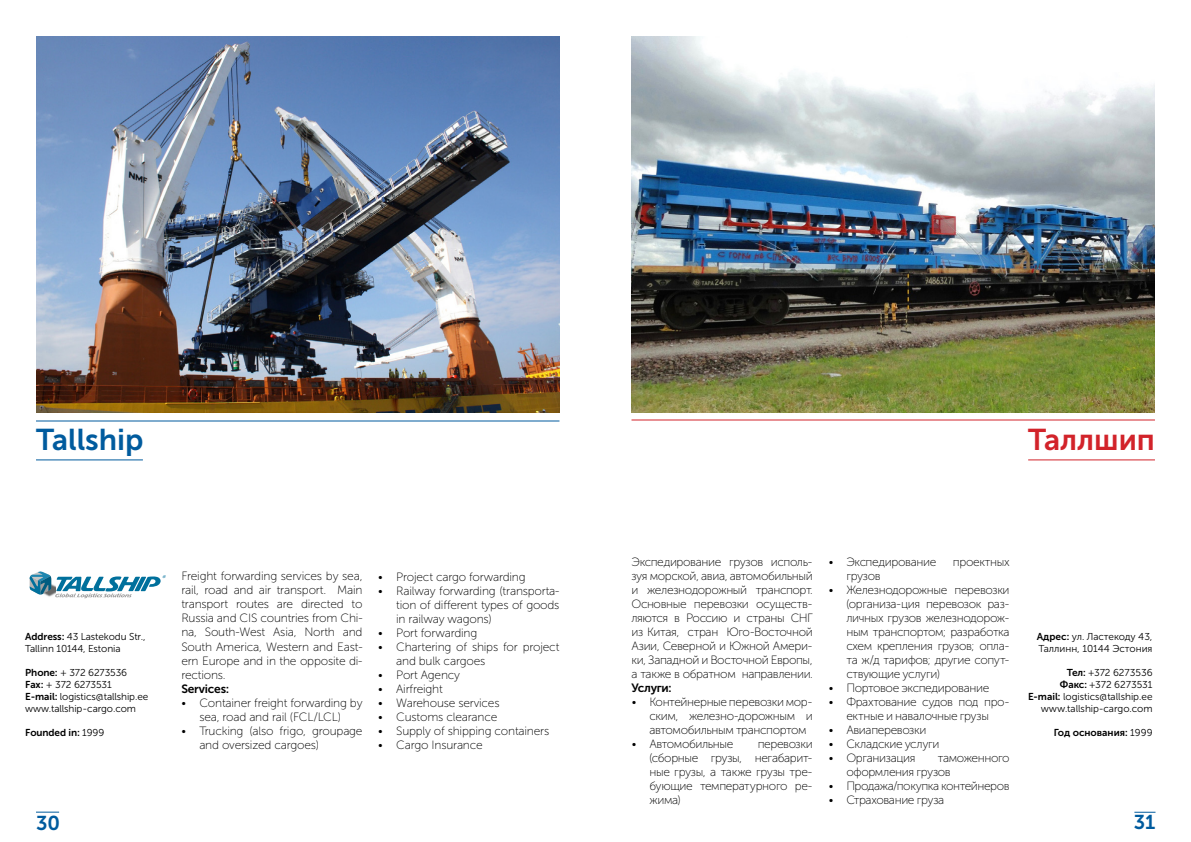
<style>
.page{position:relative;width:1191px;height:842px;background:#fff}
.page>*{position:absolute;margin:0;border:0;box-sizing:border-box;transform-origin:0 0}
.t1{font:30px "Museo Sans 700";color:#005b9e}
.t2{font:30px "Museo Sans Cyrl 700";color:#d2232a}
.t3{font:20px "Museo Sans 700";color:#005b9e}
.t4{font:12px/14px "Museo Sans Cyrl 100";letter-spacing:-.03em;color:#000;text-align:justify}
.t5{font:12px/14px "Museo Sans 100";letter-spacing:-.015em;color:#000;text-align:justify}
.t6{font:12px "Museo Sans 700";letter-spacing:-.015em;color:#000}
.t7{font:12px "Museo Sans Cyrl 700";letter-spacing:-.035em;color:#000}
.t8{font:10px/12px "Museo Sans 300";letter-spacing:-.01em;color:#000}
.t9{font:10px/12px "Museo Sans Cyrl 300";color:#000}
.t10{font:10px "Museo Sans Cyrl 700";color:#000}
.t11{font:10px "Museo Sans 700";letter-spacing:-.01em;color:#000}
.s1{font-family:"Museo Sans 700"}
.s2{font-family:"Museo Sans 300"}
.s3{font-family:"Museo Sans Cyrl 700"}
.s4{font-family:"Museo Sans Cyrl 300"}
</style>
<div class="page">
<svg style="left:36px;top:812px;width:23px;height:1px"></svg>
<svg style="left:1134px;top:812px;width:21px;height:1px"></svg>
<img style="left:36px;top:36px;width:523px;height:376px">
<hr style="left:36px;top:420px;width:523px;height:1px;background:#005b9e">
<hr style="left:631px;top:419px;width:524px;height:1px;background:#d2232a">
<hr style="left:1028px;top:459px;width:127px;height:1px;background:#d2232a">
<hr style="left:36px;top:459px;width:107px;height:1px;background:#005b9e">
<img style="left:631px;top:36px;width:524px;height:376px">
<svg style="left:30px;top:571px;width:136px;height:27px"></svg>
<h1 class="t1" style="left:36px;top:422px;width:109px">Tallship</h1>
<p class="t8" style="left:25px;top:630px;width:122px"><span class="s1">Address:</span> 43 Lastekodu Str.,<br>Tallinn 10144, Estonia</p>
<p class="t8" style="left:25px;top:666px;width:125px"><span class="s1">Phone:</span> + 372 6273536<br><span class="s1">Fax:</span> + 372 6273531<br><span class="s1">E-mail:</span> logistics@tallship.ee www.tallship-cargo.com</p>
<p class="t11" style="left:25px;top:726px;width:81px">Founded in: <span class="s2">1999</span></p>
<p class="t5" style="left:181px;top:569px;width:183px">Freight forwarding services by sea, rail, road and air transport. Main transport routes are directed to Russia and CIS countries from Chi&shy;na, South-West Asia, North and South America, Western and East&shy;ern Europe and in the opposite di&shy;rections.</p>
<p class="t6" style="left:181px;top:682px;width:50px">Services:</p>
<p class="t5" style="left:181px;top:695px;width:183px;text-align:center">• Container freight forwarding by sea, road and rail (FCL/LCL)</p>
<p class="t5" style="left:199px;top:723px;width:165px;text-indent:-18px">• Trucking (also frigo, groupage and oversized cargoes)</p>
<p class="t5" style="left:378px;top:570px;width:149px">• Project cargo forwarding</p>
<p class="t5" style="left:396px;top:584px;width:165px;text-indent:-18px">• Railway forwarding (transporta&shy;tion of different types of goods in railway wagons)</p>
<p class="t5" style="left:378px;top:626px;width:101px">• Port forwarding</p>
<p class="t5" style="left:396px;top:640px;width:165px;text-indent:-18px">• Chartering of ships for project and bulk cargoes</p>
<p class="t5" style="left:378px;top:668px;width:83px">• Port Agency</p>
<p class="t5" style="left:378px;top:682px;width:66px">• Airfreight</p>
<p class="t5" style="left:378px;top:696px;width:123px">• Warehouse services</p>
<p class="t5" style="left:378px;top:710px;width:121px">• Customs clearance</p>
<p class="t5" style="left:378px;top:724px;width:173px">• Supply of shipping containers</p>
<p class="t5" style="left:378px;top:738px;width:106px">• Cargo Insurance</p>
<h1 class="t2" style="left:1028px;top:422px;width:128px">Таллшип</h1>
<p class="t4" style="left:631px;top:555px;width:183px">Экспедирование грузов исполь&shy;зуя морской, авиа, автомобильный и железнодорожный транспорт.<br>Основные перевозки осуществ&shy;ляются в Россию и страны СНГ из Китая, стран Юго-Восточной Азии, Северной и Южной Амери&shy;ки, Западной и Восточной Европы, а также в обратном направлении.</p>
<p class="t7" style="left:631px;top:681px;width:41px">Услуги:</p>
<p class="t4" style="left:649px;top:695px;width:165px;text-indent:-18px">• Контейнерные перевозки мор&shy;ским, железно-дорожным и автомобильным транспортом</p>
<p class="t4" style="left:631px;top:737px;width:103px">• Автомобильные</p>
<p class="t4" style="left:649px;top:737px;width:165px;text-indent:108px">перевозки (сборные грузы, негабарит&shy;ные грузы, а также грузы тре&shy;бующие температурного ре&shy;жима)</p>
<p class="t4" style="left:828px;top:555px;width:109px">• Экспедирование</p>
<p class="t4" style="left:953px;top:555px;width:58px">проектных</p>
<p class="t4" style="left:846px;top:569px;width:36px">грузов</p>
<p class="t4" style="left:846px;top:583px;width:165px;text-indent:-18px">• Железнодорожные перевозки (организа-ция перевозок раз&shy;личных грузов железнодорож&shy;ным транспортом; разработка схем крепления грузов; опла&shy;та ж/д тарифов; другие сопут&shy;ствующие услуги)</p>
<p class="t4" style="left:828px;top:681px;width:162px">• Портовое экспедирование</p>
<p class="t4" style="left:828px;top:695px;width:183px;text-align:center">• Фрахтование судов под про&shy;ектные и навалочные грузы</p>
<p class="t4" style="left:828px;top:723px;width:100px">• Авиаперевозки</p>
<p class="t4" style="left:828px;top:737px;width:113px">• Складские услуги</p>
<p class="t4" style="left:828px;top:751px;width:89px">• Организация</p>
<p class="t4" style="left:846px;top:751px;width:165px;text-indent:91px">таможенного оформления грузов</p>
<p class="t4" style="left:828px;top:779px;width:183px">• Продажа/покупка контейнеров</p>
<p class="t4" style="left:828px;top:793px;width:117px">• Страхование груза</p>
<p class="t9" style="left:1036px;top:630px;width:117px"><span class="s3">Адрес:</span> ул. Ластекоду 43,<br>Таллинн, 10144 Эстония</p>
<p class="t9" style="left:1028px;top:666px;width:126px;text-align:right"><span class="s3">Тел:</span> +372 6273536<br><span class="s3">Факс:</span> +372 6273531<br><span class="s3">E-mail:</span> logistics@tallship.ee www.tallship-cargo.com</p>
<p class="t10" style="left:1054px;top:726px;width:100px">Год основания: <span class="s4">1999</span></p>
<h2 class="t3" style="left:36px;top:812px;width:26px">30</h2>
<h2 class="t3" style="left:1133px;top:811px;width:23px">31</h2>
</div>
